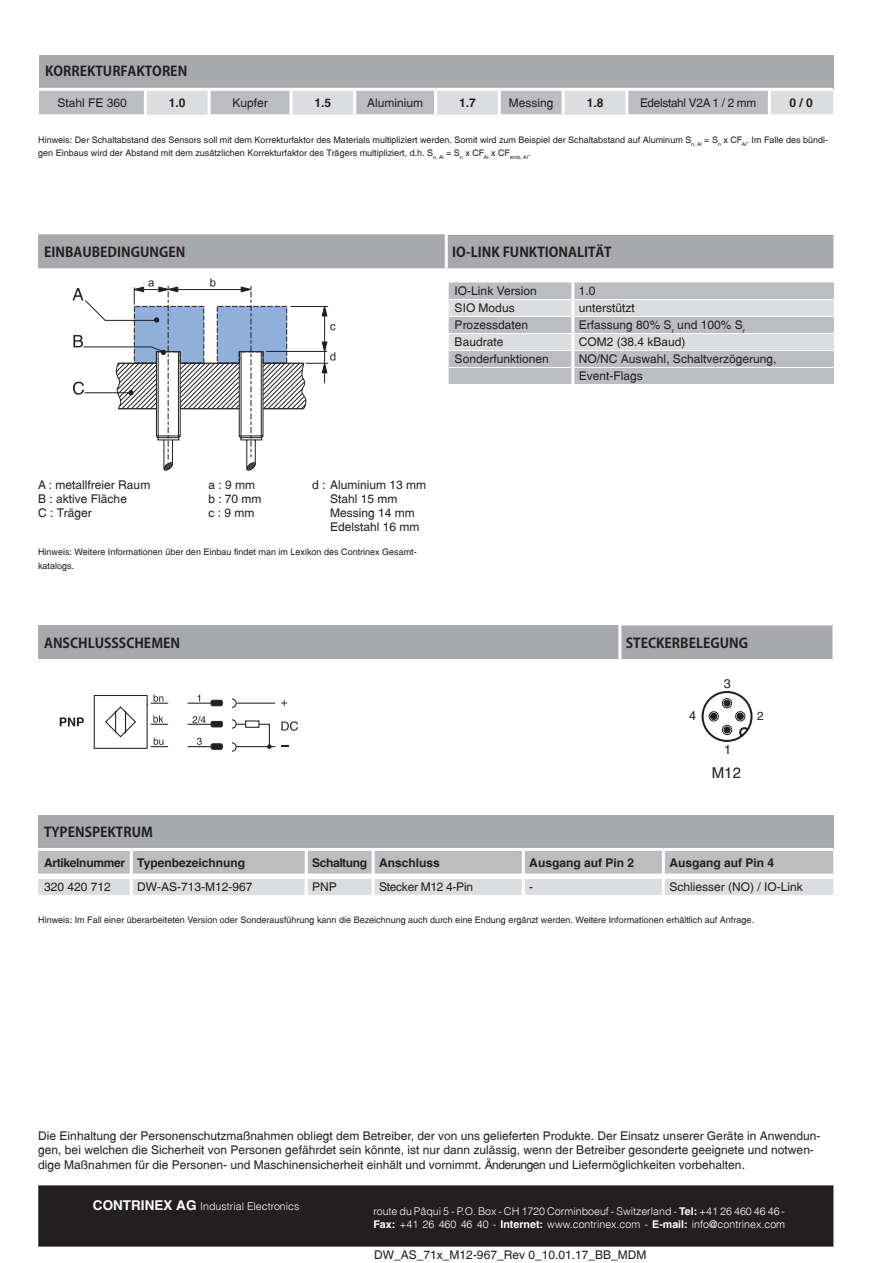
<style>
.page{position:relative;width:893px;height:1263px;background:#fff}
.page>*{position:absolute;margin:0;border:0;box-sizing:border-box;transform-origin:0 0}
.t1{font:15px "Switzerland Plain";color:#231f20}
.t2{font:700 13.5px "Koz Go Pro";color:#231f20}
.t3{font:12.6px "Switzerland Plain";color:#231f20}
.t4{font:12px/14.2px "Switzerland Plain";color:#231f20}
.t5{font:700 12px "Switzerland";color:#231f20}
.t6{font:12px "Switzerland Plain";letter-spacing:-.025em;color:#231f20}
.t7{font:11.85px "Switzerland Plain";color:#231f20}
.t8{font:10.65px/12.8px "Switzerland Light Plain";color:#fff}
.t9{font:9px/13.5px "Switzerland Plain";color:#231f20}
.s1{font-family:"Switzerland";font-weight:700;font-size:13.5px}
.s2{font-family:"Switzerland";font-weight:700}
</style>
<div class="page">
<div style="left:39px;top:1186px;width:794px;height:60px;background:#231f20"></div>
<div style="left:38px;top:1185px;width:795px;height:61px;border:2px solid #231f20"></div>
<div style="left:39px;top:55px;width:794px;height:34px;background:#a8a9ad"></div>
<svg style="left:39px;top:91px;width:794px;height:24px;background:#c9cacc"></svg>
<hr style="left:144px;top:91px;width:3px;height:23px;background:#fff">
<hr style="left:208px;top:91px;width:3px;height:23px;background:#fff">
<hr style="left:289px;top:91px;width:3px;height:23px;background:#fff">
<hr style="left:353px;top:91px;width:3px;height:23px;background:#fff">
<hr style="left:434px;top:91px;width:3px;height:23px;background:#fff">
<hr style="left:498px;top:91px;width:3px;height:23px;background:#fff">
<hr style="left:562px;top:91px;width:3px;height:23px;background:#fff">
<hr style="left:625px;top:91px;width:3px;height:23px;background:#fff">
<hr style="left:768px;top:91px;width:3px;height:23px;background:#fff">
<hr style="left:769px;top:114px;width:64px;height:1px;background:#fff">
<hr style="left:39px;top:88px;width:106px;height:3px;background:#fff">
<hr style="left:145px;top:88px;width:64px;height:3px;background:#fff">
<hr style="left:209px;top:88px;width:82px;height:3px;background:#fff">
<hr style="left:291px;top:88px;width:64px;height:3px;background:#fff">
<hr style="left:355px;top:88px;width:81px;height:3px;background:#fff">
<hr style="left:436px;top:88px;width:63px;height:3px;background:#fff">
<hr style="left:499px;top:88px;width:64px;height:3px;background:#fff">
<hr style="left:563px;top:88px;width:64px;height:3px;background:#fff">
<hr style="left:627px;top:88px;width:142px;height:3px;background:#fff">
<hr style="left:769px;top:88px;width:64px;height:3px;background:#fff">
<hr style="left:39px;top:114px;width:108px;height:1px;background:#fff">
<hr style="left:208px;top:114px;width:84px;height:1px;background:#fff">
<hr style="left:353px;top:114px;width:84px;height:1px;background:#fff">
<hr style="left:498px;top:114px;width:67px;height:1px;background:#fff">
<hr style="left:625px;top:114px;width:144px;height:1px;background:#fff">
<svg style="left:93px;top:694px;width:205px;height:58px"></svg>
<svg style="left:60px;top:717px;width:24px;height:9px"></svg>
<div style="left:38px;top:625px;width:794px;height:34px;background:#a8a9ad"></div>
<div style="left:38px;top:815px;width:795px;height:34px;background:#a8a9ad"></div>
<svg style="left:38px;top:851px;width:795px;height:44px;background:#cfcfd2"></svg>
<hr style="left:38px;top:878px;width:93px;height:1px;background:#fff">
<hr style="left:131px;top:878px;width:175px;height:1px;background:#fff">
<hr style="left:306px;top:878px;width:67px;height:1px;background:#fff">
<hr style="left:373px;top:878px;width:150px;height:1px;background:#fff">
<hr style="left:523px;top:878px;width:140px;height:1px;background:#fff">
<hr style="left:663px;top:878px;width:170px;height:1px;background:#fff">
<hr style="left:130px;top:879px;width:3px;height:16px;background:#fff">
<hr style="left:305px;top:879px;width:3px;height:16px;background:#fff">
<hr style="left:372px;top:879px;width:3px;height:16px;background:#fff">
<hr style="left:522px;top:879px;width:3px;height:16px;background:#fff">
<hr style="left:38px;top:848px;width:93px;height:3px;background:#fff">
<hr style="left:131px;top:848px;width:175px;height:3px;background:#fff">
<hr style="left:306px;top:848px;width:67px;height:3px;background:#fff">
<hr style="left:373px;top:848px;width:150px;height:3px;background:#fff">
<hr style="left:523px;top:848px;width:140px;height:3px;background:#fff">
<hr style="left:663px;top:848px;width:170px;height:3px;background:#fff">
<hr style="left:130px;top:851px;width:3px;height:23px;background:#fff">
<hr style="left:305px;top:851px;width:3px;height:23px;background:#fff">
<hr style="left:372px;top:851px;width:3px;height:23px;background:#fff">
<hr style="left:522px;top:851px;width:3px;height:23px;background:#fff">
<hr style="left:662px;top:851px;width:3px;height:23px;background:#fff">
<hr style="left:662px;top:879px;width:3px;height:16px;background:#fff">
<svg style="left:701px;top:691px;width:52px;height:51px"></svg>
<div style="left:735px;top:711px;width:10px;height:10px;border:1px solid #231f20;border-radius:50%"></div>
<div style="left:38px;top:234px;width:795px;height:34px;background:#a8a9ad"></div>
<hr style="left:445px;top:234px;width:388px;height:1px;background:#fff">
<hr style="left:445px;top:235px;width:3px;height:33px;background:#fff">
<svg style="left:449px;top:282px;width:385px;height:102px;background:#c6c7ca"></svg>
<hr style="left:449px;top:299px;width:122px;height:1px;background:#fff">
<hr style="left:574px;top:299px;width:260px;height:1px;background:#fff">
<hr style="left:449px;top:316px;width:122px;height:1px;background:#fff">
<hr style="left:574px;top:316px;width:260px;height:1px;background:#fff">
<hr style="left:449px;top:333px;width:122px;height:1px;background:#fff">
<hr style="left:574px;top:333px;width:260px;height:1px;background:#fff">
<hr style="left:449px;top:350px;width:122px;height:1px;background:#fff">
<hr style="left:574px;top:350px;width:260px;height:1px;background:#fff">
<hr style="left:449px;top:367px;width:122px;height:1px;background:#fff">
<hr style="left:574px;top:367px;width:260px;height:1px;background:#fff">
<hr style="left:571px;top:282px;width:3px;height:17px;background:#fff">
<hr style="left:571px;top:299px;width:3px;height:17px;background:#fff">
<hr style="left:571px;top:316px;width:3px;height:17px;background:#fff">
<hr style="left:571px;top:333px;width:3px;height:17px;background:#fff">
<hr style="left:571px;top:350px;width:3px;height:17px;background:#fff">
<hr style="left:571px;top:367px;width:3px;height:17px;background:#fff">
<svg style="left:72px;top:278px;width:263px;height:193px"></svg>
<p class="t2" style="left:45px;top:63px;width:144px">KORREKTURFAKTOREN</p>
<p class="t4" style="left:57px;top:96px;width:71px">Stahl FE 360</p>
<p class="t5" style="left:169px;top:96px;width:18px">1.0</p>
<p class="t4" style="left:232px;top:96px;width:37px">Kupfer</p>
<p class="t5" style="left:315px;top:96px;width:18px">1.5</p>
<p class="t4" style="left:367px;top:96px;width:58px">Aluminium</p>
<p class="t5" style="left:459px;top:96px;width:18px">1.7</p>
<p class="t4" style="left:509px;top:96px;width:46px">Messing</p>
<p class="t5" style="left:587px;top:96px;width:18px">1.8</p>
<p class="t6" style="left:640px;top:96px;width:118px">Edelstahl V2A 1 / 2 mm</p>
<p class="t5" style="left:790px;top:96px;width:25px">0 / 0</p>
<p class="t9" style="left:38px;top:133px;width:791px">Hinweis: Der Schaltabstand des Sensors soll mit dem Korrekturfaktor des Materials multipliziert werden. Somit wird zum Beispiel der Schaltabstand auf Aluminum S<sub>n,</sub> <sub>Al</sub> = S<sub>n</sub> x CF<sub>Al</sub>. Im Falle des bündi&shy;gen Einbaus wird der Abstand mit dem zusätzlichen Korrekturfaktor des Trägers multipliziert, d.h. S<sub>n,</sub> <sub>Al</sub> = S<sub>n</sub> x CF<sub>Al</sub> x CF<sub>emb,</sub> <sub>Al</sub>.</p>
<p class="t2" style="left:44px;top:244px;width:143px">EINBAUBEDINGUNGEN</p>
<p class="t2" style="left:452px;top:244px;width:161px">IO-LINK FUNKTIONALITÄT</p>
<p class="t4" style="left:455px;top:284px;width:84px">IO-Link Version</p>
<p class="t4" style="left:579px;top:284px;width:18px">1.0</p>
<p class="t4" style="left:455px;top:301px;width:62px">SIO Modus</p>
<p class="t4" style="left:579px;top:301px;width:58px">unterstützt</p>
<p class="t4" style="left:455px;top:318px;width:75px">Prozessdaten</p>
<p class="t4" style="left:579px;top:318px;width:168px">Erfassung 80% S<sub>r</sub> und 100% S<sub>r</sub></p>
<p class="t4" style="left:455px;top:335px;width:50px">Baudrate</p>
<p class="t4" style="left:579px;top:335px;width:108px">COM2 (38.4 kBaud)</p>
<p class="t4" style="left:455px;top:352px;width:96px">Sonderfunktionen</p>
<p class="t4" style="left:579px;top:351px;width:199px;line-height:17px">NO/NC Auswahl, Schaltverzögerung,<br>Event-Flags</p>
<p class="t4" style="left:38px;top:477px;width:114px">A : metallfreier Raum<br>B : aktive Fläche<br>C : Träger</p>
<p class="t4" style="left:208px;top:477px;width:55px">a : 9 mm b : 70 mm c : 9 mm</p>
<p class="t4" style="left:330px;top:477px;width:98px;text-indent:-18px">d : Aluminium 13 mm<br>Stahl 15 mm<br>Messing 14 mm<br>Edelstahl 16 mm</p>
<p class="t9" style="left:38px;top:545px;width:379px">Hinweis: Weitere Informationen über den Einbau findet man im Lexikon des Contrinex Gesamt&shy;katalogs.</p>
<p class="t2" style="left:44px;top:634px;width:137px">ANSCHLUSSSCHEMEN</p>
<p class="t2" style="left:626px;top:634px;width:124px">STECKERBELEGUNG</p>
<p class="t3" style="left:724px;top:676px;width:9px">3</p>
<p class="t3" style="left:689px;top:709px;width:9px">4</p>
<p class="t7" style="left:757px;top:709px;width:8px">2</p>
<p class="t3" style="left:724px;top:743px;width:9px">1</p>
<p class="t1" style="left:712px;top:764px;width:31px">M12</p>
<p class="t2" style="left:44px;top:823px;width:110px">TYPENSPEKTRUM</p>
<p class="t5" style="left:44px;top:855px;width:203px">Artikelnummer Typenbezeichnung</p>
<p class="t5" style="left:312px;top:855px;width:129px">Schaltung Anschluss</p>
<p class="t5" style="left:529px;top:855px;width:106px">Ausgang auf Pin 2</p>
<p class="t5" style="left:669px;top:855px;width:106px">Ausgang auf Pin 4</p>
<p class="t4" style="left:44px;top:880px;width:68px">320 420 712</p>
<p class="t4" style="left:137px;top:880px;width:117px">DW-AS-713-M12-967</p>
<p class="t4" style="left:312px;top:880px;width:26px">PNP</p>
<p class="t6" style="left:379px;top:880px;width:95px">Stecker M12 4-Pin</p>
<p class="t4" style="left:529px;top:880px;width:5px">-</p>
<p class="t4" style="left:669px;top:880px;width:135px">Schliesser (NO) / IO-Link</p>
<p class="t9" style="left:38px;top:913px;width:717px">Hinweis: Im Fall einer überarbeiteten Version oder Sonderausführung kann die Bezeichnung auch durch eine Endung ergänzt werden. Weitere Informationen erhältlich auf Anfrage.</p>
<p class="t4" style="left:38px;top:1128px;width:784px">Die Einhaltung der Personenschutzmaßnahmen obliegt dem Betreiber, der von uns gelieferten Produkte. Der Einsatz unserer Geräte in Anwendun&shy;gen, bei welchen die Sicherheit von Personen gefährdet sein könnte, ist nur dann zulässig, wenn der Betreiber gesonderte geeignete und notwen&shy;dige Maßnahmen für die Personen- und Maschinensicherheit einhält und vornimmt. Änderungen und Liefermöglichkeiten vorbehalten.</p>
<p class="t8" style="left:93px;top:1199px;width:208px"><span class="s1">CONTRINEX AG</span> Industrial Electronics</p>
<p class="t8" style="left:373px;top:1204px;width:413px">route du Pâqui 5 - P.O. Box - CH 1720 Corminboeuf - Switzerland - <span class="s2">Tel:</span> +41 26 460 46 46 -<br><span class="s2">Fax:</span> +41 26 460 46 40 - <span class="s2">Internet:</span> www.contrinex.com - <span class="s2">E-mail:</span> info@contrinex.com</p>
<p class="t4" style="left:374px;top:1247px;width:274px">DW_AS_71x_M12-967_Rev 0_10.01.17_BB_MDM</p>
</div>
